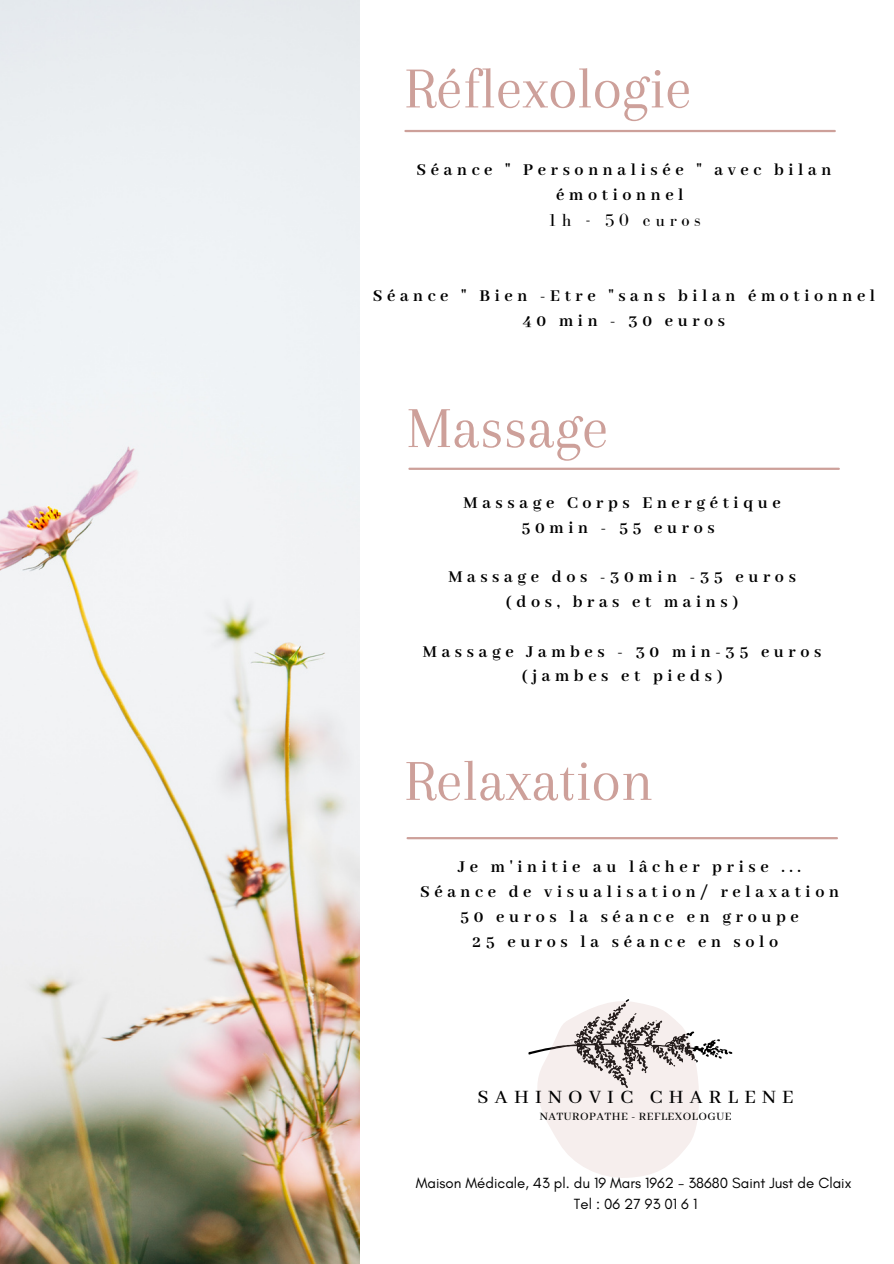
<style>
.page{position:relative;width:894px;height:1264px;background:#fff}
.page>*{position:absolute;margin:0;border:0;box-sizing:border-box;transform-origin:0 0}
.t1{font:60px "Arapey";color:#cda09a}
.t2{font:500 21px "Abhaya Libre";letter-spacing:.3em;color:#000}
.t3{font:700 18px/24.8px "Abhaya Libre";letter-spacing:.26em;color:#000;text-align:center}
.t4{font:18px "Bodoni FLF";letter-spacing:.255em;color:#000}
.t5{font:15px/20.2px "Glacial Indifference";color:#000;text-align:center}
.t6{font:500 12.45px "Abhaya Libre";letter-spacing:.04em;color:#000}
</style>
<div class="page">
<img style="left:0;top:0;width:359px;height:1263px">
<svg style="left:528px;top:999px;width:204px;height:179px;fill:#f6eeed"></svg>
<hr style="left:405px;top:130px;width:429px;height:2px;background:#cda09a">
<hr style="left:409px;top:467px;width:429px;height:3px;background:#cda09a">
<hr style="left:407px;top:837px;width:429px;height:2px;background:#cda09a">
<p class="t1" style="left:404px;top:55px;width:289px">Réflexologie</p>
<p class="t3" style="left:416px;top:158px;width:416px">Séance " Personnalisée " avec bilan émotionnel</p>
<p class="t4" style="left:547px;top:210px;width:155px">1h - 50 euros</p>
<p class="t3" style="left:372px;top:284px;width:504px">Séance " Bien -Etre "sans bilan émotionnel</p>
<p class="t3" style="left:522px;top:309px;width:204px">40 min - 30 euros</p>
<p class="t1" style="left:406px;top:395px;width:203px">Massage</p>
<p class="t3" style="left:463px;top:491px;width:318px">Massage Corps Energétique</p>
<p class="t3" style="left:521px;top:516px;width:194px">50min - 55 euros</p>
<p class="t3" style="left:448px;top:565px;width:349px">Massage dos -30min -35 euros</p>
<p class="t3" style="left:506px;top:590px;width:234px">(dos, bras et mains)</p>
<p class="t3" style="left:423px;top:639px;width:400px">Massage Jambes - 30 min-35 euros</p>
<p class="t3" style="left:521px;top:664px;width:202px">(jambes et pieds)</p>
<p class="t1" style="left:404px;top:747px;width:251px">Relaxation</p>
<p class="t3" style="left:458px;top:855px;width:344px">Je m'initie au lâcher prise ...</p>
<p class="t3" style="left:420px;top:880px;width:420px">Séance de visualisation/ relaxation</p>
<p class="t3" style="left:460px;top:905px;width:340px">50 euros la séance en groupe</p>
<p class="t3" style="left:472px;top:929px;width:307px">25 euros la séance en solo</p>
<p class="t2" style="left:477px;top:1085px;width:317px">SAHINOVIC CHARLENE</p>
<p class="t6" style="left:539px;top:1109px;width:193px">NATUROPATHE - REFLEXOLOGUE</p>
<p class="t5" style="left:415px;top:1172px;width:437px">Maison Médicale, 43 pl. du 19 Mars 1962 - 38680 Saint Just de Claix<br>Tel:0627930161</p>
</div>
